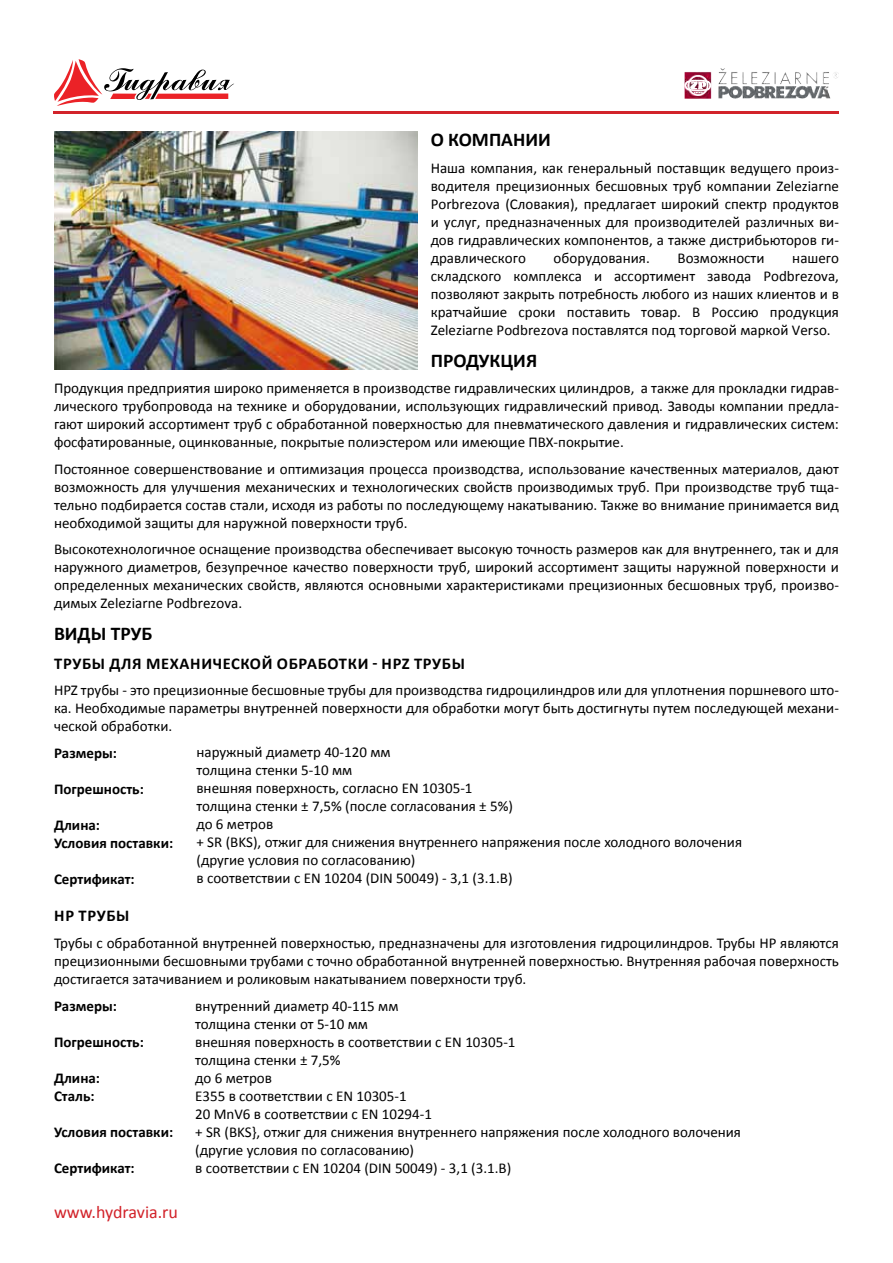
<style>
.page{position:relative;width:893px;height:1263px;background:#fff}
.page>*{position:absolute;margin:0;border:0;box-sizing:border-box;transform-origin:0 0}
.t1{font:700 19.5px "Calibri";color:#000}
.t2{font:18px "Calibri";color:#d2232a}
.t3{font:700 16.5px "Calibri";letter-spacing:.04em;color:#000}
.t4{font:15px/18px "Calibri";color:#000;text-align:justify}
.t5{font:700 15px/18px "Calibri";color:#000}
</style>
<div class="page">
<img style="left:54px;top:132px;width:364px;height:237px">
<svg style="left:54px;top:59px;width:180px;height:47px"></svg>
<img style="left:720px;top:68px;width:117px;height:16px">
<hr style="left:54px;top:111px;width:785px;height:3px;background:#d2232a">
<h1 class="t1" style="left:431px;top:128px;width:108px">О КОМПАНИИ</h1>
<p class="t4" style="left:431px;top:158px;width:410px">Наша компания, как генеральный поставщик ведущего произ&shy;водителя прецизионных бесшовных труб компании Zeleziarne Porbrezova (Словакия), предлагает широкий спектр продуктов и услуг, предназначенных для производителей различных ви&shy;дов гидравлических компонентов, а также дистрибьюторов ги&shy;дравлического</p>
<p class="t4" style="left:554px;top:248px;width:98px">оборудования.</p>
<p class="t4" style="left:678px;top:248px;width:88px">Возможности</p>
<p class="t4" style="left:431px;top:248px;width:410px;text-indent:362px">нашего складского комплекса и ассортимент завода Podbrezova, позволяют закрыть потребность любого из наших клиентов и в кратчайшие сроки поставить товар. В Россию продукция Zeleziarne Podbrezova поставлятся под торговой маркой Verso.</p>
<h1 class="t1" style="left:431px;top:348px;width:108px">ПРОДУКЦИЯ</h1>
<p class="t4" style="left:54px;top:379px;width:786px">Продукция предприятия широко применяется в производстве гидравлических цилиндров, а также для прокладки гидрав&shy;лического трубопровода на технике и оборудовании, использующих гидравлический привод. Заводы компании предла&shy;гают широкий ассортимент труб с обработанной поверхностью для пневматического давления и гидравлических систем: фосфатированные, оцинкованные, покрытые полиэстером или имеющие ПВХ-покрытие.</p>
<p class="t4" style="left:54px;top:459px;width:786px">Постоянное совершенствование и оптимизация процесса производства, использование качественных материалов, дают возможность для улучшения механических и технологических свойств производимых труб. При производстве труб тща&shy;тельно подбирается состав стали, исходя из работы по последующему накатыванию. Также во внимание принимается вид необходимой защиты для наружной поверхности труб.</p>
<p class="t4" style="left:54px;top:540px;width:786px">Высокотехнологичное оснащение производства обеспечивает высокую точность размеров как для внутреннего, так и для наружного диаметров, безупречное качество поверхности труб, широкий ассортимент защиты наружной поверхности и определенных механических свойств, являются основными характеристиками прецизионных бесшовных труб, произво&shy;димых Zeleziarne Podbrezova.</p>
<h1 class="t1" style="left:54px;top:622px;width:13px">ВИД</h1>
<h1 class="t1" style="left:91px;top:622px;width:32px">Ы ТРУБ</h1>
<p class="t3" style="left:54px;top:653px;width:410px">Трубы для м еханической обработки - HPZ трубы</p>
<p class="t4" style="left:54px;top:680px;width:786px">HPZ трубы - это прецизионные бесшовные трубы для производства гидроцилиндров или для уплотнения поршневого што&shy;ка. Необходимые параметры внутренней поверхности для обработки могут быть достигнуты путем последующей механи&shy;ческой обработки.</p>
<p class="t5" style="left:54px;top:743px;width:64px">Размеры:</p>
<p class="t5" style="left:54px;top:779px;width:91px">Погрешность:</p>
<p class="t5" style="left:54px;top:815px;width:121px">Длина:<br>Условия поставки:</p>
<p class="t5" style="left:54px;top:869px;width:82px">Сертификат:</p>
<p class="t3" style="left:54px;top:906px;width:74px">HP трубы</p>
<p class="t4" style="left:54px;top:933px;width:786px">Трубы с обработанной внутренней поверхностью, предназначены для изготовления гидроцилиндров. Трубы HP являются прецизионными бесшовными трубами с точно обработанной внутренней поверхностью. Внутренняя рабочая поверхность достигается затачиванием и роликовым накатыванием поверхности труб.</p>
<p class="t5" style="left:54px;top:996px;width:64px">Размеры:</p>
<p class="t5" style="left:54px;top:1032px;width:91px">Погрешность:</p>
<p class="t5" style="left:54px;top:1068px;width:48px">Длина:<br>Сталь:</p>
<p class="t5" style="left:54px;top:1122px;width:121px">Условия поставки:</p>
<p class="t5" style="left:54px;top:1158px;width:82px">Сертификат:</p>
<p class="t4" style="left:196px;top:742px;width:547px;text-align:left">наружный диаметр 40-120 мм<br>толщина стенки 5-10 мм<br>внешняя поверхность, согласно EN 10305-1<br>толщина стенки ± 7,5% (после согласования ± 5%)<br>до 6 метров<br>+ SR (BKS), отжиг для снижения внутреннего напряжения после холодного волочения (другие условия по согласованию)<br>в соответствии с EN 10204 (DIN 50049) - 3,1 (3.1.В)</p>
<p class="t4" style="left:195px;top:996px;width:547px;text-align:left">внутренний диаметр 40-115 мм<br>толщина стенки от 5-10 мм<br>внешняя поверхность в соответствии с EN 10305-1<br>толщина стенки ± 7,5%<br>до 6 метров<br>E355 в соответствии с EN 10305-1<br>20 MnV6 в соответствии с EN 10294-1<br>+ SR (BKS}, отжиг для снижения внутреннего напряжения после холодного волочения (другие условия по согласованию)<br>в соответствии с EN 10204 (DIN 50049) - 3,1 (3.1.В)</p>
<p class="t2" style="left:54px;top:1201px;width:126px">www.hydravia.ru</p>
</div>
